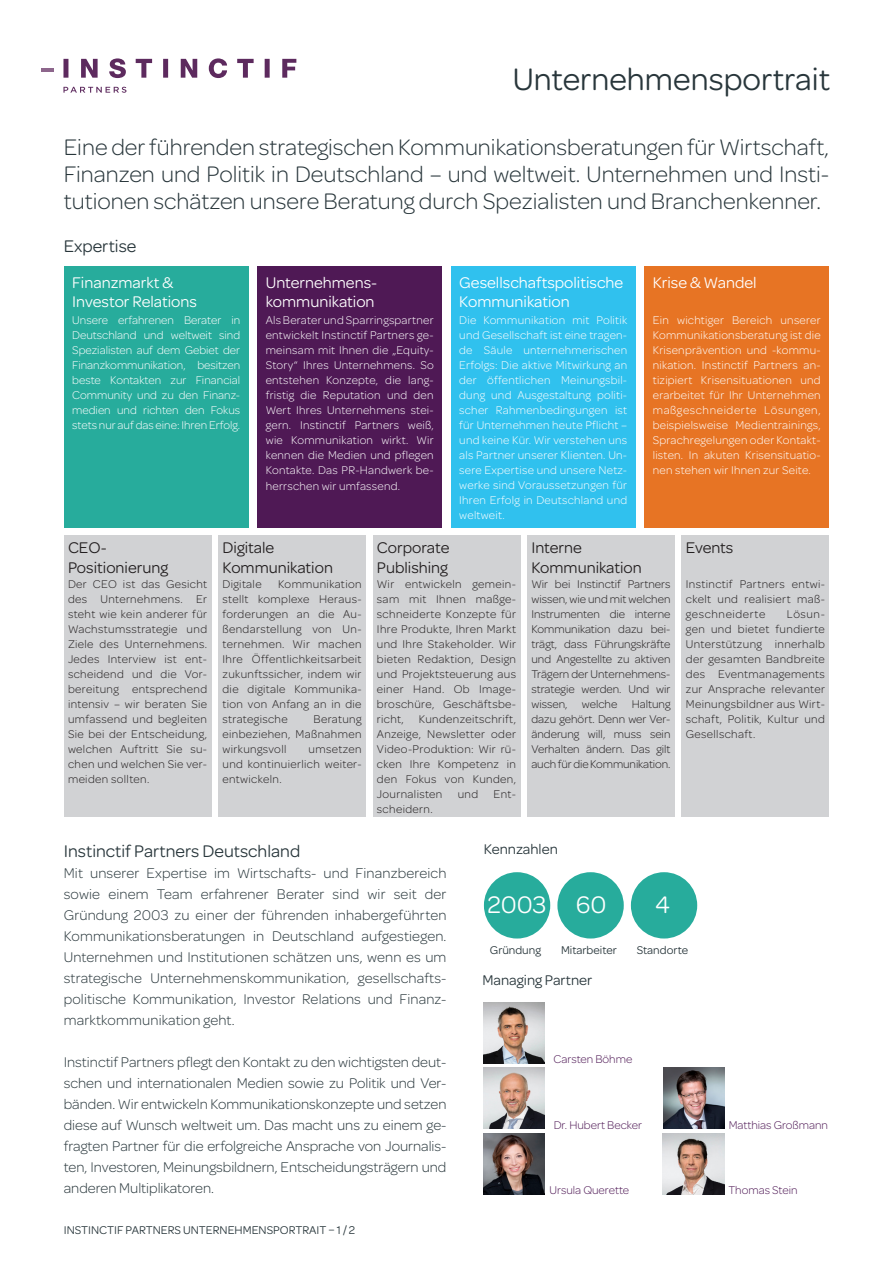
<style>
.page{position:relative;width:893px;height:1263px;background:#fff}
.page>*{position:absolute;margin:0;border:0;box-sizing:border-box;transform-origin:0 0}
.t1{font:33px "Omnes";color:#28363b}
.t2{font:25.5px "Omnes";color:#fff}
.t3{font:300 24px/27px "Omnes";color:#28363b;text-align:justify}
.t4{font:18px "Omnes";color:#28363b}
.t5{font:16.5px/19.5px "Omnes";color:#fff}
.t6{font:16.5px "Omnes";color:#231f20}
.t7{font:300 15px/21px "Omnes";color:#28363b;text-align:justify}
.t8{font:15px "Omnes";color:#28363b}
.t9{font:300 12px/15px "Omnes";letter-spacing:.03em;color:#231f20;text-align:justify}
.t10{font:300 12px/15px "Omnes";letter-spacing:.02em;color:#fff;text-align:justify}
.t11{font:12px "Omnes";color:#28363b}
.t12{font:300 12px "Omnes";color:#4f1955}
</style>
<div class="page">
<div style="left:64px;top:536px;width:147px;height:281px;background:#d1d2d4"></div>
<div style="left:64px;top:266px;width:185px;height:261px;background:#27ac9c"></div>
<div style="left:257px;top:266px;width:185px;height:261px;background:#4f1955"></div>
<div style="left:451px;top:266px;width:185px;height:261px;background:#30c1ee"></div>
<div style="left:644px;top:266px;width:185px;height:261px;background:#e77424"></div>
<div style="left:218px;top:536px;width:148px;height:281px;background:#d1d2d4"></div>
<div style="left:373px;top:536px;width:147px;height:281px;background:#d1d2d4"></div>
<div style="left:682px;top:536px;width:147px;height:281px;background:#d1d2d4"></div>
<div style="left:527px;top:536px;width:148px;height:281px;background:#d1d2d4"></div>
<svg style="left:63px;top:58px;width:233px;height:20px"></svg>
<svg style="left:63px;top:87px;width:63px;height:6px"></svg>
<hr style="left:41px;top:68px;width:13px;height:4px;background:#8d668c">
<img style="left:484px;top:1002px;width:61px;height:61px">
<img style="left:663px;top:1067px;width:61px;height:62px">
<img style="left:663px;top:1133px;width:61px;height:61px">
<img style="left:484px;top:1067px;width:61px;height:62px">
<img style="left:484px;top:1133px;width:61px;height:61px">
<div style="left:484px;top:872px;width:66px;height:66px;background:#27ac9c;border-radius:50%"></div>
<div style="left:557px;top:872px;width:67px;height:66px;background:#27ac9c;border-radius:50%"></div>
<div style="left:631px;top:872px;width:66px;height:66px;background:#27ac9c;border-radius:50%"></div>
<p class="t1" style="left:513px;top:57px;width:319px">Unternehmensportrait</p>
<p class="t3" style="left:64px;top:133px;width:767px">Eine der führenden strategischen Kommunikationsberatungen für Wirtschaft, Finanzen und Politik in Deutschland – und weltweit. Unternehmen und Insti&shy;tutionen schätzen unsere Beratung durch Spezialisten und Branchenkenner.</p>
<p class="t4" style="left:64px;top:234px;width:74px">Expertise</p>
<p class="t5" style="left:72px;top:272px;width:102px">Finanzmarkt &amp;</p>
<p class="t5" style="left:72px;top:291px;width:126px">Investor Relations</p>
<p class="t10" style="left:72px;top:312px;width:169px">Unsere erfahrenen Berater in Deutschland und weltweit sind Spezialisten auf dem Gebiet der Finanzkommunikation, besitzen beste Kontakten zur Financial Community und zu den Finanz&shy;medien und richten den Fokus stets nur auf das eine: Ihren Erfolg.</p>
<p class="t5" style="left:266px;top:272px;width:113px">Unternehmens-</p>
<p class="t5" style="left:266px;top:291px;width:110px">kommunikation</p>
<p class="t10" style="left:266px;top:312px;width:169px">Als Berater und Sparringspartner entwickelt Instinctif Partners ge&shy;meinsam mit Ihnen die „Equity-Story“ Ihres Unternehmens. So entstehen Konzepte, die lang&shy;fristig die Reputation und den Wert Ihres Unternehmens stei&shy;gern. Instinctif Partners weiß, wie Kommunikation wirkt. Wir kennen die Medien und pflegen Kontakte. Das PR-Handwerk be-</p>
<p class="t10" style="left:266px;top:478px;width:136px">herrschen wir umfassend.</p>
<p class="t5" style="left:459px;top:272px;width:166px">Gesellschaftspolitische<br>Kommunikation</p>
<p class="t10" style="left:459px;top:312px;width:169px">Die Kommunikation mit Politik und Gesellschaft ist eine tragen&shy;de Säule unternehmerischen Erfolgs: Die aktive Mitwirkung an der öffentlichen Meinungsbil&shy;dung und Ausgestaltung politi&shy;scher Rahmenbedingungen ist für Unternehmen heute Pflicht – und keine Kür. Wir verstehen uns als Partner unserer Klienten. Un&shy;sere Expertise und unsere Netz&shy;werke sind Voraussetzungen für Ihren Erfolg in Deutschland und weltweit.</p>
<p class="t5" style="left:653px;top:272px;width:105px">Krise &amp; Wandel</p>
<p class="t10" style="left:653px;top:312px;width:169px">Ein wichtiger Bereich unserer Kommunikationsberatung ist die Krisenprävention und -kommu&shy;nikation. Instinctif Partners an&shy;tizipiert Krisensituationen und erarbeitet für Ihr Unternehmen maßgeschneiderte Lösungen, beispielsweise Medientrainings, Sprachregelungen oder Kontakt&shy;listen. In akuten Krisensituatio&shy;nen stehen wir Ihnen zur Seite.</p>
<p class="t6" style="left:68px;top:536px;width:40px">CEO-</p>
<p class="t6" style="left:68px;top:556px;width:102px">Positionierung</p>
<p class="t9" style="left:68px;top:576px;width:141px">Der CEO ist das Gesicht des Unternehmens. Er steht wie kein anderer für Wachstumsstrategie und Ziele des Unternehmens.<br>Jedes Interview ist ent&shy;scheidend und die Vor&shy;bereitung entsprechend intensiv – wir beraten Sie umfassend und begleiten Sie bei der Entscheidung, welchen Auftritt Sie su&shy;chen und welchen Sie ver&shy;meiden sollten.</p>
<p class="t6" style="left:222px;top:536px;width:53px">Digitale</p>
<p class="t6" style="left:222px;top:556px;width:112px">Kommunikation</p>
<p class="t9" style="left:222px;top:576px;width:41px">Digitale</p>
<p class="t9" style="left:222px;top:576px;width:141px;text-indent:56px">Kommunikation stellt komplexe Heraus&shy;forderungen an die Au&shy;ßendarstellung von Un&shy;ternehmen. Wir machen Ihre Öffentlichkeitsarbeit zukunftssicher, indem wir die digitale Kommunika&shy;tion von Anfang an in die strategische</p>
<p class="t9" style="left:222px;top:711px;width:141px;text-indent:91px">Beratung einbeziehen, Maßnahmen wirkungsvoll</p>
<p class="t9" style="left:222px;top:741px;width:141px;text-indent:86px">umsetzen und kontinuierlich weiter&shy;entwickeln.</p>
<p class="t6" style="left:377px;top:536px;width:74px">Corporate</p>
<p class="t6" style="left:377px;top:556px;width:73px">Publishing</p>
<p class="t9" style="left:377px;top:576px;width:141px">Wir entwickeln gemein&shy;sam mit Ihnen maßge&shy;schneiderte Konzepte für Ihre Produkte, Ihren Markt und Ihre Stakeholder. Wir bieten Redaktion, Design und Projektsteuerung aus einer Hand. Ob Image&shy;broschüre, Geschäftsbe&shy;richt, Kundenzeitschrift, Anzeige, Newsletter oder Video-Produktion: Wir rü&shy;cken Ihre Kompetenz in den Fokus von Kunden, Journalisten</p>
<p class="t9" style="left:458px;top:786px;width:22px">und</p>
<p class="t9" style="left:494px;top:786px;width:24px">Ent-</p>
<p class="t9" style="left:377px;top:801px;width:57px">scheidern.</p>
<p class="t6" style="left:531px;top:536px;width:52px">Interne</p>
<p class="t6" style="left:531px;top:556px;width:112px">Kommunikation</p>
<p class="t9" style="left:531px;top:576px;width:141px">Wir bei Instinctif Partners wissen, wie und mit welchen Instrumenten die interne Kommunikation dazu bei&shy;trägt, dass Führungskräfte und Angestellte zu aktiven Trägern der Unternehmens&shy;strategie werden. Und wir wissen, welche Haltung dazu gehört. Denn wer Ver&shy;änderung will, muss sein Verhalten ändern. Das gilt auch für die Kommunikation.</p>
<p class="t6" style="left:686px;top:536px;width:49px">Events</p>
<p class="t9" style="left:686px;top:576px;width:141px">Instinctif Partners entwi&shy;ckelt und realisiert maß&shy;geschneiderte</p>
<p class="t9" style="left:686px;top:606px;width:141px;text-indent:101px">Lösun&shy;gen und bietet fundierte Unterstützung innerhalb der gesamten Bandbreite des Eventmanagements zur Ansprache relevanter Meinungsbildner aus Wirt&shy;schaft, Politik, Kultur und Gesellschaft.</p>
<p class="t4" style="left:64px;top:839px;width:238px">Instinctif Partners Deutschland</p>
<p class="t7" style="left:64px;top:862px;width:384px">Mit unserer Expertise im Wirtschafts- und Finanzbereich sowie einem Team erfahrener Berater sind wir seit der Gründung 2003 zu einer der führenden inhabergeführten Kommunikationsberatungen in Deutschland aufgestiegen.<br>Unternehmen und Institutionen schätzen uns, wenn es um strategische Unternehmenskommunikation, gesellschafts&shy;politische Kommunikation, Investor Relations und Finanz&shy;marktkommunikation geht.</p>
<p class="t7" style="left:64px;top:1051px;width:384px">Instinctif Partners pflegt den Kontakt zu den wichtigsten deut&shy;schen und internationalen Medien sowie zu Politik und Ver&shy;bänden. Wir entwickeln Kommunikationskonzepte und setzen diese auf Wunsch weltweit um. Das macht uns zu einem ge&shy;fragten Partner für die erfolgreiche Ansprache von Journalis&shy;ten, Investoren, Meinungsbildnern, Entscheidungsträgern und anderen Multiplikatoren.</p>
<p class="t11" style="left:64px;top:1222px;width:293px">INSTINCTIF PARTNERS UNTERNEHMENSPORTRAIT – 1 / 2</p>
<p class="t8" style="left:484px;top:839px;width:76px">Kennzahlen</p>
<p class="t2" style="left:487px;top:887px;width:60px">2003</p>
<p class="t2" style="left:576px;top:887px;width:32px">60</p>
<p class="t2" style="left:655px;top:888px;width:16px">4</p>
<p class="t11" style="left:490px;top:941px;width:53px">Gründung</p>
<p class="t11" style="left:561px;top:941px;width:57px">Mitarbeiter</p>
<p class="t11" style="left:637px;top:941px;width:53px">Standorte</p>
<p class="t8" style="left:482px;top:970px;width:111px">Managing Partner</p>
<p class="t12" style="left:553px;top:1051px;width:80px">Carsten Böhme</p>
<p class="t12" style="left:554px;top:1117px;width:90px">Dr. Hubert Becker</p>
<p class="t12" style="left:729px;top:1117px;width:101px">Matthias Großmann</p>
<p class="t12" style="left:549px;top:1182px;width:81px">Ursula Querette</p>
<p class="t12" style="left:728px;top:1182px;width:71px">Thomas Stein</p>
</div>
